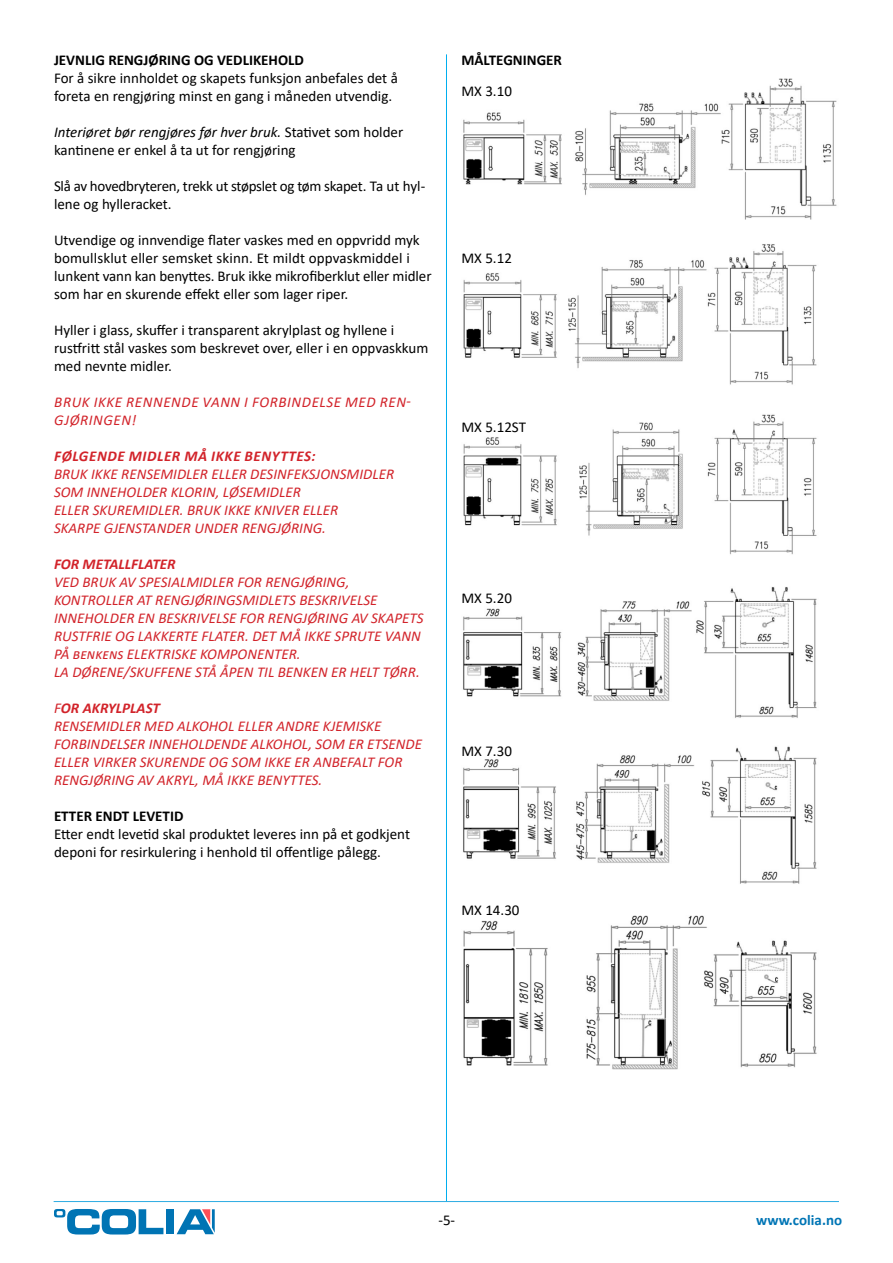
<style>
.page{position:relative;width:893px;height:1263px;background:#fff}
.page>*{position:absolute;margin:0;border:0;box-sizing:border-box;transform-origin:0 0}
.t1{font:15px/18px "Calibri";color:#000}
.t2{font:italic 15px/18px "Calibri";color:#d2232a}
.t3{font:15px/18px "Calibri";letter-spacing:-.02em;color:#000}
.t4{font:700 15px "Calibri";color:#000}
.t5{font:italic 15px/18px "Calibri";letter-spacing:.04em;color:#d2232a}
.t6{font:italic 700 15px "Calibri";letter-spacing:.04em;color:#d2232a}
.t7{font:italic 700 15px "Calibri";color:#d2232a}
.t8{font:700 15px "Calibri";color:#0075b5}
.s1{font-style:italic}
.s2{font-weight:700}
</style>
<div class="page">
<hr style="left:54px;top:1201px;width:785px;height:1px;background:#2cace2">
<svg style="left:54px;top:1209px;width:109px;height:25px"></svg>
<div style="left:166px;top:1209px;width:8px;height:25px;background:#0074b4"></div>
<svg style="left:177px;top:1209px;width:38px;height:25px"></svg>
<hr style="left:446px;top:54px;width:1px;height:1147px;background:#00aeef">
<img style="left:463px;top:78px;width:374px;height:142px">
<img style="left:463px;top:244px;width:354px;height:141px">
<img style="left:463px;top:414px;width:354px;height:141px">
<img style="left:463px;top:587px;width:354px;height:131px">
<img style="left:463px;top:746px;width:354px;height:138px">
<img style="left:463px;top:915px;width:354px;height:154px">
<p class="t4" style="left:54px;top:50px;width:251px">JEVNLIG RENGJØRING OG VEDLIKEHOLD</p>
<p class="t1" style="left:54px;top:69px;width:345px">For å sikre innholdet og skapets funksjon anbefales det å foreta en rengjøring minst en gang i måneden utvendig.</p>
<p class="t1" style="left:54px;top:123px;width:351px"><span class="s1">Interiøret bør rengjøres før hver bruk.</span> Stativet som holder kantinene er enkel å ta ut for rengjøring</p>
<p class="t3" style="left:54px;top:177px;width:373px">Slå av hovedbryteren, trekk ut støpslet og tøm skapet. Ta ut hyl&shy;lene og hylleracket.</p>
<p class="t1" style="left:54px;top:231px;width:379px">Utvendige og innvendige flater vaskes med en oppvridd myk bomullsklut eller semsket skinn. Et mildt oppvaskmiddel i lunkent vann kan benyttes. Bruk ikke mikrofiberklut eller midler som har en skurende effekt eller som lager riper.</p>
<p class="t1" style="left:54px;top:321px;width:376px">Hyller i glass, skuffer i transparent akrylplast og hyllene i rustfritt stål vaskes som beskrevet over, eller i en oppvaskkum med nevnte midler.</p>
<p class="t5" style="left:54px;top:393px;width:358px">BRUK IKKE RENNENDE VANN I FORBINDELSE MED REN-<br>GJØRINGEN!</p>
<p class="t6" style="left:54px;top:446px;width:263px">FØLGENDE MIDLER MÅ IKKE BENYTTES:</p>
<p class="t2" style="left:54px;top:465px;width:342px">BRUK IKKE RENSEMIDLER ELLER DESINFEKSJONSMIDLER SOM INNEHOLDER KLORIN, LØSEMIDLER<br>ELLER SKUREMIDLER. BRUK IKKE KNIVER ELLER<br>SKARPE GJENSTANDER UNDER RENGJØRING.</p>
<p class="t7" style="left:54px;top:554px;width:123px">FOR METALLFLATER</p>
<p class="t2" style="left:54px;top:573px;width:371px">VED BRUK AV SPESIALMIDLER FOR RENGJØRING, KONTROLLER AT RENGJØRINGSMIDLETS BESKRIVELSE INNEHOLDER EN BESKRIVELSE FOR RENGJØRING AV SKAPETS RUSTFRIE OG LAKKERTE FLATER. DET MÅ IKKE SPRUTE VANN PÅ benkens ELEKTRISKE KOMPONENTER.<br>LA DØRENE/SKUFFENE STÅ ÅPEN TIL BENKEN ER HELT TØRR.</p>
<p class="t2" style="left:54px;top:699px;width:370px">F<span class="s2">OR AKRYLPLAST<br></span>RENSEMIDLER MED ALKOHOL ELLER ANDRE KJEMISKE FORBINDELSER INNEHOLDENDE ALKOHOL, SOM ER ETSENDE ELLER VIRKER SKURENDE OG SOM IKKE ER ANBEFALT FOR RENGJØRING AV AKRYL, MÅ IKKE BENYTTES.</p>
<p class="t4" style="left:54px;top:806px;width:131px">ETTER ENDT LEVETID</p>
<p class="t1" style="left:54px;top:825px;width:358px">Etter endt levetid skal produktet leveres inn på et godkjent deponi for resirkulering i henhold til offentlige pålegg.</p>
<p class="t4" style="left:461px;top:50px;width:102px">MÅLTEGNINGER</p>
<p class="t1" style="left:461px;top:82px;width:52px">MX 3.10</p>
<p class="t1" style="left:461px;top:248px;width:52px">MX 5.12</p>
<p class="t1" style="left:461px;top:418px;width:66px">MX 5.12ST</p>
<p class="t1" style="left:461px;top:589px;width:52px">MX 5.20</p>
<p class="t1" style="left:461px;top:741px;width:52px">MX 7.30</p>
<p class="t1" style="left:461px;top:901px;width:60px">MX 14.30</p>
<p class="t1" style="left:438px;top:1210px;width:18px">-5-</p>
<p class="t8" style="left:756px;top:1209px;width:88px">www.colia.no</p>
</div>
